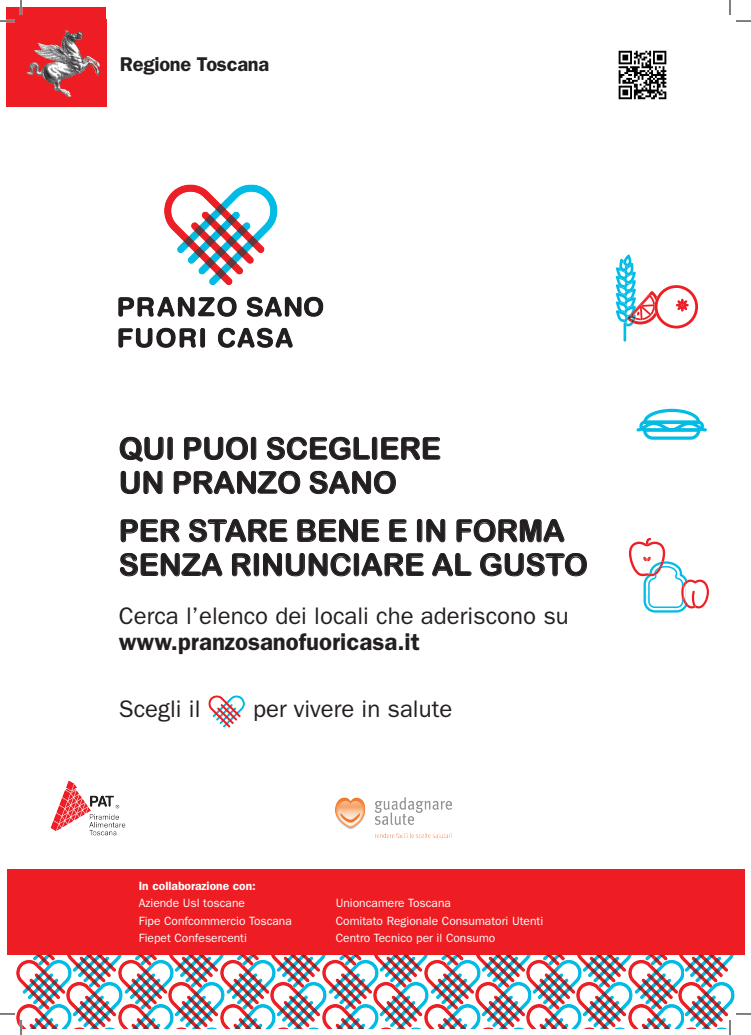
<style>
.page{position:relative;width:751px;height:1035px;background:#fff}
.page>*{position:absolute;margin:0;border:0;box-sizing:border-box;transform-origin:0 0}
.t1{font:30px/34px "Arial Rounded MT Bold";color:#231f20}
.t2{font:24px "ITC Franklin Gothic Std";color:#231f20}
.t3{font:600 24px "ITC Franklin Gothic Std";color:#231f20}
.t4{font:600 20px "ITC Franklin Gothic Std";letter-spacing:-.01em;color:#231f20}
.t5{font:12px/17.2px "ITC Franklin Gothic Std";color:#fff}
.t6{font:600 12px "ITC Franklin Gothic Std";color:#fff}
</style>
<div class="page">
<img style="left:16px;top:967px;width:51px;height:34px">
<img style="left:67px;top:989px;width:51px;height:34px">
<img style="left:16px;top:954px;width:51px;height:13px">
<img style="left:67px;top:954px;width:51px;height:35px">
<img style="left:17px;top:1001px;width:55px;height:26px">
<img style="left:67px;top:1023px;width:39px;height:4px">
<img style="left:118px;top:967px;width:51px;height:34px">
<img style="left:169px;top:989px;width:51px;height:34px">
<img style="left:118px;top:954px;width:51px;height:13px">
<img style="left:169px;top:954px;width:51px;height:35px">
<img style="left:118px;top:1001px;width:56px;height:26px">
<img style="left:169px;top:1023px;width:39px;height:4px">
<img style="left:220px;top:967px;width:51px;height:34px">
<img style="left:271px;top:989px;width:51px;height:34px">
<img style="left:220px;top:954px;width:51px;height:13px">
<img style="left:271px;top:954px;width:51px;height:35px">
<img style="left:220px;top:1001px;width:56px;height:26px">
<img style="left:271px;top:1023px;width:39px;height:4px">
<img style="left:322px;top:967px;width:51px;height:34px">
<img style="left:373px;top:989px;width:51px;height:34px">
<img style="left:322px;top:954px;width:51px;height:13px">
<img style="left:373px;top:954px;width:51px;height:35px">
<img style="left:322px;top:1001px;width:56px;height:26px">
<img style="left:373px;top:1023px;width:39px;height:4px">
<img style="left:424px;top:967px;width:51px;height:34px">
<img style="left:475px;top:989px;width:51px;height:34px">
<img style="left:424px;top:954px;width:51px;height:13px">
<img style="left:475px;top:954px;width:51px;height:35px">
<img style="left:424px;top:1001px;width:56px;height:26px">
<img style="left:475px;top:1023px;width:40px;height:4px">
<img style="left:526px;top:967px;width:51px;height:34px">
<img style="left:577px;top:989px;width:51px;height:34px">
<img style="left:526px;top:954px;width:51px;height:13px">
<img style="left:577px;top:954px;width:51px;height:35px">
<img style="left:526px;top:1001px;width:56px;height:26px">
<img style="left:577px;top:1023px;width:39px;height:4px">
<img style="left:628px;top:967px;width:51px;height:34px">
<img style="left:679px;top:989px;width:55px;height:34px">
<img style="left:628px;top:954px;width:51px;height:13px">
<img style="left:679px;top:954px;width:55px;height:35px">
<img style="left:628px;top:1001px;width:56px;height:26px">
<img style="left:679px;top:1023px;width:39px;height:4px">
<div style="left:7px;top:869px;width:737px;height:85px;background:#ee1d23"></div>
<img style="left:118px;top:184px;width:206px;height:164px">
<svg style="left:119px;top:436px;width:54px;height:26px"></svg>
<svg style="left:184px;top:436px;width:73px;height:24px"></svg>
<svg style="left:266px;top:436px;width:175px;height:24px"></svg>
<svg style="left:120px;top:470px;width:43px;height:24px"></svg>
<svg style="left:173px;top:470px;width:128px;height:24px"></svg>
<svg style="left:309px;top:470px;width:87px;height:24px"></svg>
<svg style="left:120px;top:519px;width:60px;height:24px"></svg>
<svg style="left:189px;top:519px;width:99px;height:24px"></svg>
<svg style="left:297px;top:519px;width:83px;height:24px"></svg>
<svg style="left:389px;top:519px;width:18px;height:23px"></svg>
<svg style="left:417px;top:519px;width:29px;height:24px"></svg>
<svg style="left:456px;top:519px;width:109px;height:24px"></svg>
<svg style="left:120px;top:553px;width:103px;height:24px"></svg>
<svg style="left:232px;top:553px;width:192px;height:24px"></svg>
<svg style="left:432px;top:553px;width:40px;height:24px"></svg>
<svg style="left:480px;top:553px;width:107px;height:24px"></svg>
<img style="left:208px;top:695px;width:37px;height:33px">
<svg style="left:629px;top:537px;width:80px;height:75px"></svg>
<svg style="left:636px;top:408px;width:71px;height:31px"></svg>
<img style="left:618px;top:50px;width:49px;height:50px">
<img style="left:50px;top:780px;width:76px;height:56px">
<svg style="left:616px;top:254px;width:82px;height:87px"></svg>
<img style="left:336px;top:797px;width:115px;height:39px">
<div style="left:7px;top:7px;width:99px;height:99px;background:#ed1d23"></div>
<img style="left:26px;top:29px;width:74px;height:68px">
<hr style="left:728px;top:1019px;width:3px;height:15px;background:#fff">
<svg style="left:736px;top:20px;width:15px;height:2px"></svg>
<svg style="left:736px;top:1013px;width:15px;height:1px"></svg>
<svg style="left:0;top:0;width:22px;height:22px"></svg>
<svg style="left:0;top:1012px;width:22px;height:22px"></svg>
<svg style="left:729px;top:0;width:1px;height:15px"></svg>
<svg style="left:729px;top:1020px;width:1px;height:14px"></svg>
<h3 class="t4" style="left:120px;top:52px;width:151px">Regione Toscana</h3>
<h1 class="t1" style="left:119px;top:431px;width:323px">QUI PUOI SCEGLIERE<br>UN PRANZO SANO</h1>
<h1 class="t1" style="left:119px;top:513px;width:470px">PER STARE BENE E IN FORMA<br>SENZA RINUNCIARE AL GUSTO</h1>
<h2 class="t2" style="left:119px;top:602px;width:451px">Cerca l’elenco dei locali che aderiscono su</h2>
<h2 class="t3" style="left:119px;top:627px;width:302px">www.pranzosanofuoricasa.it</h2>
<h2 class="t2" style="left:119px;top:694px;width:83px">Scegli il</h2>
<h2 class="t2" style="left:253px;top:694px;width:201px">per vivere in salute</h2>
<p class="t6" style="left:139px;top:878px;width:119px">In collaborazione con:</p>
<p class="t5" style="left:139px;top:894px;width:155px">Aziende Usl toscane<br>Fipe Confcommercio Toscana<br>Fiepet Confesercenti</p>
<p class="t5" style="left:336px;top:894px;width:209px">Unioncamere Toscana<br>Comitato Regionale Consumatori Utenti<br>Centro Tecnico per il Consumo</p>
</div>
